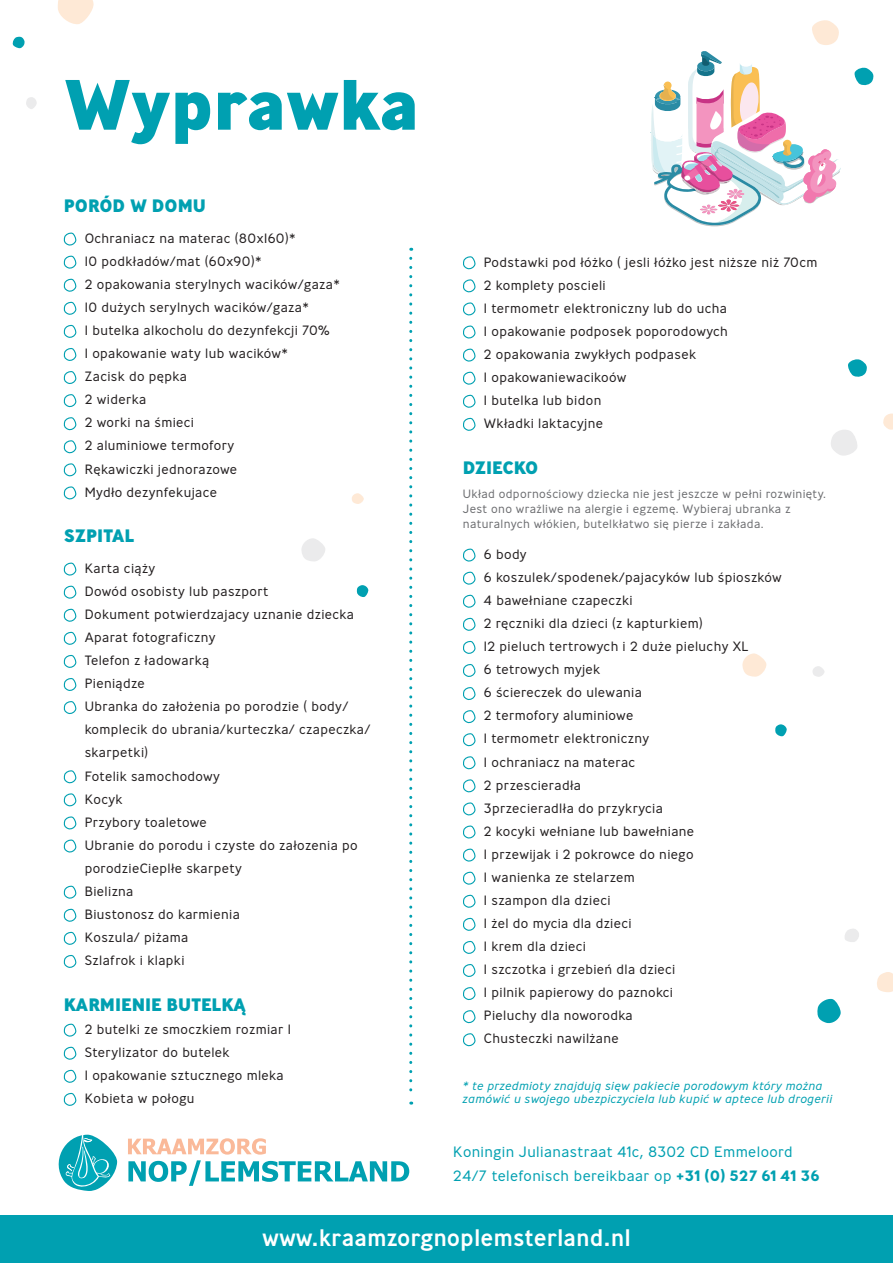
<style>
.page{position:relative;width:893px;height:1263px;background:#fff}
.page>*{position:absolute;margin:0;border:0;box-sizing:border-box;transform-origin:0 0}
.t1{font:800 71.1px "Ministry";color:#00a0b1}
.t2{font:500 23.85px "Ministry";color:#fff}
.t3{font:800 18px "Ministry";color:#00a0b1}
.t4{font:300 15px/23.1px "Ministry";letter-spacing:.025em;color:#00a0b1}
.t5{font:300 13.5px/23.1px "Ministry";letter-spacing:.025em;color:#231f20}
.t6{font:300 12px/15px "Ministry";letter-spacing:.025em;color:#6c6d70}
.t7{font:italic 300 12px/13.5px "Ministry";letter-spacing:.025em;color:#00a0b1}
.s1{font-weight:700}
</style>
<div class="page">
<svg style="left:128px;top:1138px;width:138px;height:16px"></svg>
<svg style="left:128px;top:1160px;width:281px;height:26px"></svg>
<svg style="left:58px;top:1135px;width:59px;height:56px"></svg>
<div style="left:0;top:1215px;width:893px;height:48px;background:#00a0b1"></div>
<svg style="left:63px;top:232px;width:14px;height:14px"></svg>
<svg style="left:63px;top:255px;width:14px;height:14px"></svg>
<svg style="left:63px;top:278px;width:14px;height:14px"></svg>
<svg style="left:63px;top:301px;width:14px;height:14px"></svg>
<svg style="left:63px;top:324px;width:14px;height:14px"></svg>
<svg style="left:63px;top:348px;width:14px;height:13px"></svg>
<svg style="left:63px;top:371px;width:14px;height:13px"></svg>
<svg style="left:63px;top:394px;width:14px;height:14px"></svg>
<svg style="left:63px;top:417px;width:14px;height:14px"></svg>
<svg style="left:63px;top:440px;width:14px;height:14px"></svg>
<svg style="left:63px;top:463px;width:14px;height:14px"></svg>
<svg style="left:63px;top:486px;width:14px;height:14px"></svg>
<svg style="left:63px;top:562px;width:14px;height:14px"></svg>
<svg style="left:63px;top:585px;width:14px;height:14px"></svg>
<svg style="left:63px;top:608px;width:14px;height:14px"></svg>
<svg style="left:63px;top:631px;width:14px;height:14px"></svg>
<svg style="left:63px;top:654px;width:14px;height:14px"></svg>
<svg style="left:63px;top:678px;width:14px;height:13px"></svg>
<svg style="left:63px;top:701px;width:14px;height:14px"></svg>
<svg style="left:63px;top:770px;width:14px;height:14px"></svg>
<svg style="left:63px;top:793px;width:14px;height:14px"></svg>
<svg style="left:63px;top:816px;width:14px;height:14px"></svg>
<svg style="left:63px;top:839px;width:14px;height:14px"></svg>
<svg style="left:63px;top:885px;width:14px;height:14px"></svg>
<svg style="left:63px;top:908px;width:14px;height:14px"></svg>
<svg style="left:63px;top:931px;width:14px;height:14px"></svg>
<svg style="left:63px;top:954px;width:14px;height:14px"></svg>
<svg style="left:63px;top:1023px;width:14px;height:14px"></svg>
<svg style="left:63px;top:1046px;width:14px;height:14px"></svg>
<svg style="left:63px;top:1069px;width:14px;height:14px"></svg>
<svg style="left:63px;top:1092px;width:14px;height:14px"></svg>
<svg style="left:463px;top:256px;width:13px;height:14px"></svg>
<svg style="left:463px;top:279px;width:13px;height:14px"></svg>
<svg style="left:463px;top:302px;width:13px;height:14px"></svg>
<svg style="left:463px;top:325px;width:13px;height:14px"></svg>
<svg style="left:463px;top:348px;width:13px;height:14px"></svg>
<svg style="left:463px;top:371px;width:13px;height:14px"></svg>
<svg style="left:463px;top:394px;width:13px;height:14px"></svg>
<svg style="left:463px;top:417px;width:13px;height:14px"></svg>
<svg style="left:463px;top:548px;width:13px;height:14px"></svg>
<svg style="left:463px;top:571px;width:13px;height:14px"></svg>
<svg style="left:463px;top:594px;width:13px;height:14px"></svg>
<svg style="left:463px;top:617px;width:13px;height:14px"></svg>
<svg style="left:463px;top:640px;width:13px;height:14px"></svg>
<svg style="left:463px;top:664px;width:13px;height:13px"></svg>
<svg style="left:463px;top:687px;width:13px;height:13px"></svg>
<svg style="left:463px;top:710px;width:13px;height:14px"></svg>
<svg style="left:463px;top:733px;width:13px;height:14px"></svg>
<svg style="left:463px;top:756px;width:13px;height:14px"></svg>
<svg style="left:463px;top:779px;width:13px;height:14px"></svg>
<svg style="left:463px;top:802px;width:13px;height:14px"></svg>
<svg style="left:463px;top:825px;width:13px;height:14px"></svg>
<svg style="left:463px;top:848px;width:13px;height:14px"></svg>
<svg style="left:463px;top:871px;width:13px;height:14px"></svg>
<svg style="left:463px;top:894px;width:13px;height:14px"></svg>
<svg style="left:463px;top:917px;width:13px;height:14px"></svg>
<svg style="left:463px;top:940px;width:13px;height:14px"></svg>
<svg style="left:463px;top:964px;width:13px;height:13px"></svg>
<svg style="left:463px;top:987px;width:13px;height:14px"></svg>
<svg style="left:463px;top:1010px;width:13px;height:14px"></svg>
<svg style="left:463px;top:1033px;width:13px;height:14px"></svg>
<svg style="left:409px;top:258px;width:3px;height:846px"></svg>
<svg style="left:854px;top:67px;width:20px;height:19px"></svg>
<svg style="left:848px;top:359px;width:19px;height:18px"></svg>
<svg style="left:831px;top:430px;width:26px;height:26px"></svg>
<svg style="left:883px;top:414px;width:10px;height:16px"></svg>
<div style="left:26px;top:97px;width:11px;height:12px;background:#ebebec;border-radius:50%"></div>
<svg style="left:58px;top:0;width:36px;height:24px"></svg>
<svg style="left:12px;top:37px;width:13px;height:11px"></svg>
<svg style="left:845px;top:929px;width:14px;height:13px"></svg>
<svg style="left:877px;top:972px;width:16px;height:20px"></svg>
<svg style="left:817px;top:998px;width:24px;height:26px"></svg>
<div style="left:812px;top:666px;width:13px;height:11px;background:#ebebec;border-radius:50%"></div>
<div style="left:742px;top:653px;width:24px;height:24px;background:#fee9d6;border-radius:50%"></div>
<svg style="left:775px;top:724px;width:12px;height:12px"></svg>
<div style="left:352px;top:493px;width:12px;height:11px;background:#fee9d6;border-radius:50%"></div>
<div style="left:301px;top:538px;width:24px;height:24px;background:#ebebec;border-radius:50%"></div>
<svg style="left:356px;top:585px;width:13px;height:12px"></svg>
<svg style="left:650px;top:20px;width:191px;height:207px"></svg>
<h1 class="t1" style="left:64px;top:57px;width:357px">Wyprawka</h1>
<h3 class="t3" style="left:64px;top:194px;width:144px">PORÓD W DOMU</h3>
<p class="t5" style="left:85px;top:226px;width:257px">Ochraniacz na materac (80x160)*<br>10 podkładów/mat (60x90)*<br>2 opakowania sterylnych wacików/gaza*<br>10 dużych serylnych wacików/gaza*<br>1 butelka alkocholu do dezynfekcji 70%<br>1 opakowanie waty lub wacików*<br>Zacisk do pępka<br>2 widerka<br>2 worki na śmieci<br>2 aluminiowe termofory<br>Rękawiczki jednorazowe<br>Mydło dezynfekujace</p>
<h3 class="t3" style="left:64px;top:524px;width:72px">SZPITAL</h3>
<p class="t5" style="left:85px;top:556px;width:287px">Karta ciąży<br>Dowód osobisty lub paszport<br>Dokument potwierdzajacy uznanie dziecka<br>Aparat fotograficzny<br>Telefon z ładowarką<br>Pieniądze<br>Ubranka do założenia po porodzie ( body/ komplecik do ubrania/kurteczka/ czapeczka/ skarpetki)<br>Fotelik samochodowy<br>Kocyk<br>Przybory toaletowe<br>Ubranie do porodu i czyste do załozenia po porodzieCieplłe skarpety<br>Bielizna<br>Biustonosz do karmienia<br>Koszula/ piżama<br>Szlafrok i klapki</p>
<h3 class="t3" style="left:64px;top:992px;width:184px">KARMIENIE BUTELKĄ</h3>
<p class="t5" style="left:85px;top:1017px;width:208px">2 butelki ze smoczkiem rozmiar 1<br>Sterylizator do butelek<br>1 opakowanie sztucznego mleka<br>Kobieta w połogu</p>
<p class="t5" style="left:484px;top:250px;width:335px">Podstawki pod łóżko ( jesli łóżko jest niższe niż 70cm<br>2 komplety poscieli<br>1 termometr elektroniczny lub do ucha<br>1 opakowanie podposek poporodowych<br>2 opakowania zwykłych podpasek<br>1 opakowaniewacikoów<br>1 butelka lub bidon<br>Wkładki laktacyjne</p>
<h3 class="t3" style="left:463px;top:455px;width:77px">DZIECKO</h3>
<p class="t6" style="left:463px;top:486px;width:365px">Układ odpornościowy dziecka nie jest jeszcze w pełni rozwinięty.<br>Jest ono wrażliwe na alergie i egzemę. Wybieraj ubranka z naturalnych włókien, butelkłatwo się pierze i zakłada.</p>
<p class="t5" style="left:484px;top:542px;width:299px">6 body<br>6 koszulek/spodenek/pajacyków lub śpioszków<br>4 bawełniane czapeczki<br>2 ręczniki dla dzieci (z kapturkiem)<br>12 pieluch tertrowych i 2 duże pieluchy XL<br>6 tetrowych myjek<br>6 ściereczek do ulewania<br>2 termofory aluminiowe<br>1 termometr elektroniczny<br>1 ochraniacz na materac<br>2 przescieradła<br>3przecieradlła do przykrycia<br>2 kocyki wełniane lub bawełniane<br>1 przewijak i 2 pokrowce do niego<br>1 wanienka ze stelarzem<br>1 szampon dla dzieci<br>1 żel do mycia dla dzieci<br>1 krem dla dzieci<br>1 szczotka i grzebień dla dzieci<br>1 pilnik papierowy do paznokci<br>Pieluchy dla noworodka<br>Chusteczki nawilżane</p>
<p class="t7" style="left:463px;top:1078px;width:371px">* te przedmioty znajdują sięw pakiecie porodowym który można zamówić u swojego ubezpiczyciela lub kupić w aptece lub drogerii</p>
<p class="t4" style="left:453px;top:1140px;width:368px">Koningin Julianastraat 41c, 8302 CD Emmeloord<br>24/7 telefonisch bereikbaar op <span class="s1">+31 (0) 527 61 41 36</span></p>
<h2 class="t2" style="left:262px;top:1222px;width:370px">www.kraamzorgnoplemsterland.nl</h2>
</div>
